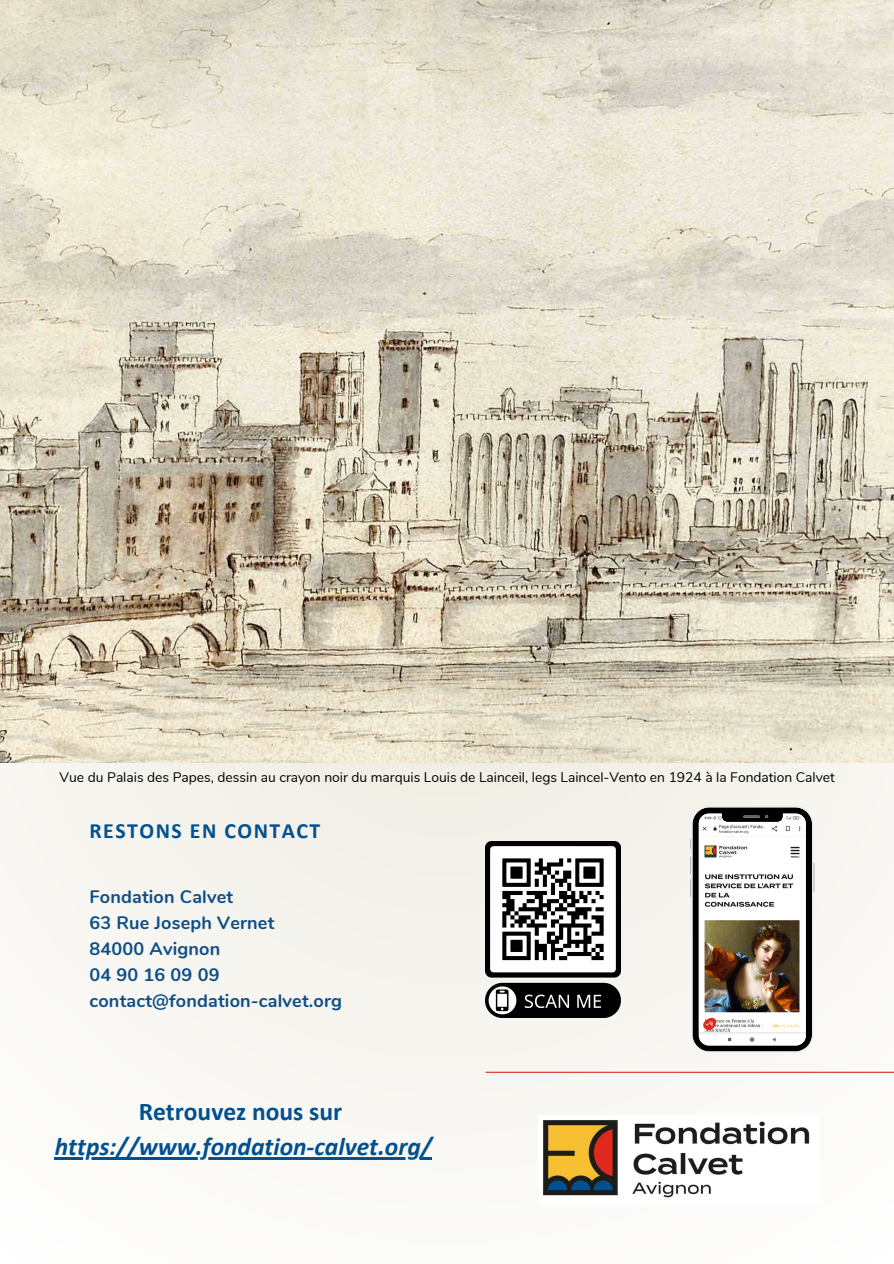
<style>
.page{position:relative;width:894px;height:1264px;background:#fff}
.page>*{position:absolute;margin:0;border:0;box-sizing:border-box;transform-origin:0 0}
.t1{font:italic 700 25.5px "Calibri";color:#015090}
.t2{font:700 25.5px "Calibri";color:#015090}
.t3{font:700 21.75px "Calibri";letter-spacing:.07em;color:#015090}
.t4{font:700 18px "Nunito";letter-spacing:.01em;color:#0e4e87}
.t5{font:13.8px "Nunito";color:#000}
</style>
<div class="page">
<div style="left:0;top:0;width:893px;height:1263px;background:#f8f7f2"></div>
<hr style="left:486px;top:1071px;width:407px;height:1px;background:#d82c22">
<img style="left:538px;top:1115px;width:280px;height:89px">
<img style="left:0;top:0;width:893px;height:762px">
<img style="left:690px;top:806px;width:124px;height:246px">
<img style="left:485px;top:841px;width:135px;height:176px">
<hr style="left:55px;top:1157px;width:377px;height:2px;background:#015090">
<p class="t5" style="left:60px;top:767px;width:776px">Vue du Palais des Papes, dessin au crayon noir du marquis Louis de Lainceil, legs Laincel-Vento en 1924 à la Fondation Calvet</p>
<p class="t3" style="left:89px;top:821px;width:232px">RESTONS EN CONTACT</p>
<p class="t4" style="left:89px;top:884px;width:145px">Fondation Calvet</p>
<p class="t4" style="left:89px;top:910px;width:186px">63 Rue Joseph Vernet</p>
<p class="t4" style="left:89px;top:936px;width:132px">84000 Avignon</p>
<p class="t4" style="left:89px;top:962px;width:131px">04 90 16 09 09</p>
<p class="t4" style="left:89px;top:988px;width:254px">contact@fondation-calvet.org</p>
<p class="t2" style="left:139px;top:1100px;width:205px">Retrouvez nous sur</p>
<p class="t1" style="left:55px;top:1135px;width:378px">https://www.fondation-calvet.org/</p>
</div>
